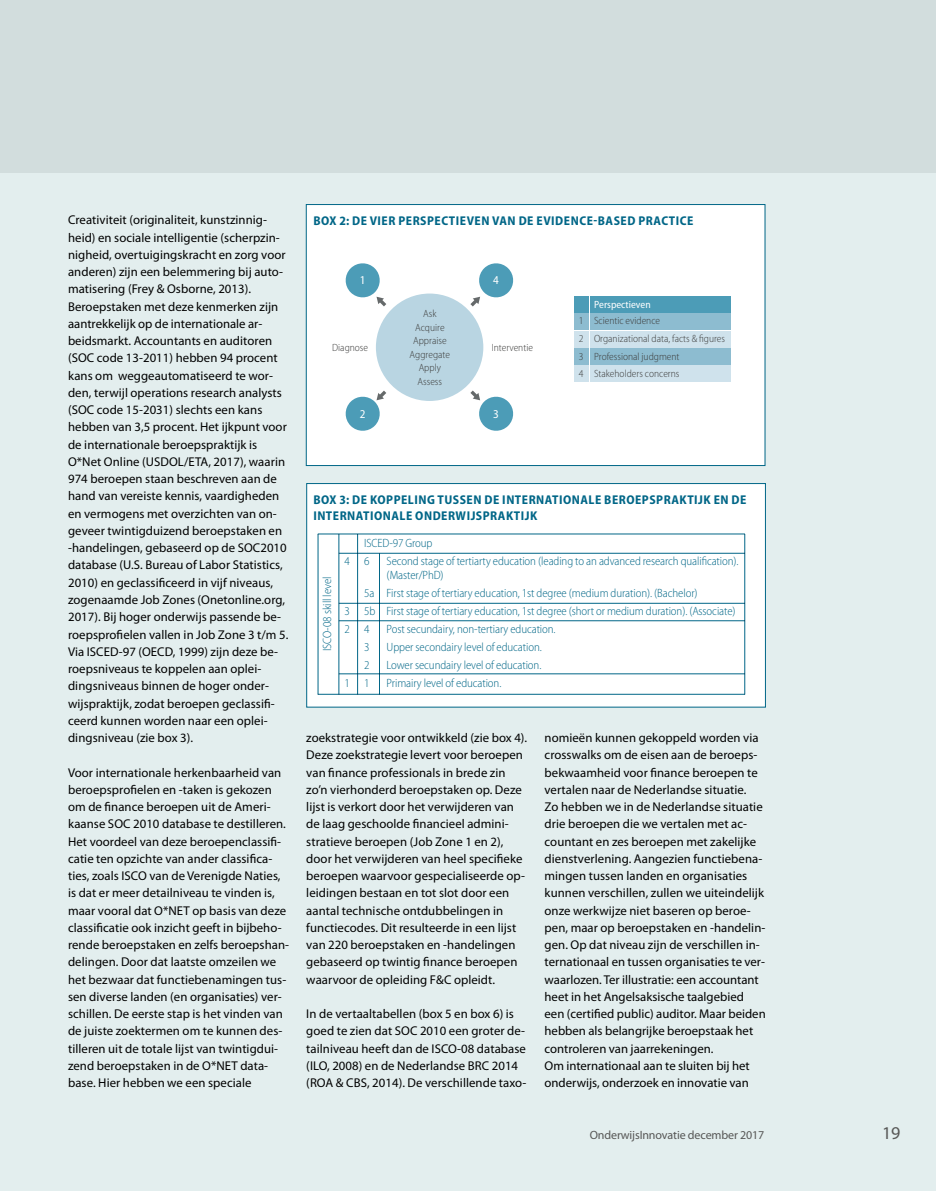
<style>
.page{position:relative;width:936px;height:1191px;background:#fff}
.page>*{position:absolute;margin:0;border:0;box-sizing:border-box;transform-origin:0 0}
.t1{font:18px "Myriad Pro";color:#575756}
.t2{font:12.75px/17.2px "Myriad Pro";letter-spacing:.005em;color:#000}
.t3{font:700 semi-condensed 12.75px/16.5px "Myriad Pro";letter-spacing:.04em;color:#006687}
.t4{font:300 semi-condensed 12px/18px "Myriad Pro";letter-spacing:-.005em;color:#006687}
.t5{font:12px "Myriad Pro";letter-spacing:-.01em;color:#575756}
.t6{font:semi-condensed 12px "Myriad Pro";color:#fff}
.t7{font:300 semi-condensed 10.5px/13.5px "Myriad Pro";color:#3c3c3b;text-align:center}
.t8{font:semi-condensed 10.5px "Myriad Pro";color:#fff}
</style>
<div class="page">
<div style="left:0;top:0;width:935px;height:1191px;background:#e3eeee"></div>
<div style="left:0;top:0;width:935px;height:172px;background:#d2dddd"></div>
<div style="left:306px;top:204px;width:459px;height:262px;background:#fff;border:1px solid #006687"></div>
<div style="left:306px;top:483px;width:459px;height:224px;background:#fff;border:1px solid #006687"></div>
<hr style="left:339px;top:553px;width:406px;height:1px;background:#006687">
<hr style="left:318px;top:534px;width:427px;height:1px;background:#006687">
<hr style="left:339px;top:603px;width:406px;height:1px;background:#006687">
<hr style="left:339px;top:620px;width:406px;height:1px;background:#006687">
<hr style="left:339px;top:673px;width:406px;height:1px;background:#006687">
<hr style="left:318px;top:694px;width:427px;height:1px;background:#006687">
<hr style="left:357px;top:534px;width:1px;height:160px;background:#006687">
<hr style="left:338px;top:534px;width:1px;height:160px;background:#006687">
<hr style="left:318px;top:534px;width:1px;height:160px;background:#006687">
<hr style="left:744px;top:534px;width:1px;height:160px;background:#006687">
<hr style="left:379px;top:553px;width:1px;height:141px;background:#006687">
<div style="left:376px;top:293px;width:107px;height:108px;background:#b9d5e2;border-radius:50%"></div>
<div style="left:589px;top:296px;width:141px;height:16px;background:#4c9cb7"></div>
<div style="left:589px;top:313px;width:141px;height:17px;background:#8dbcd0"></div>
<div style="left:589px;top:331px;width:141px;height:16px;background:#cfe2ec"></div>
<div style="left:589px;top:366px;width:141px;height:16px;background:#cfe2ec"></div>
<div style="left:589px;top:348px;width:141px;height:16px;background:#8dbcd0"></div>
<div style="left:573px;top:296px;width:15px;height:16px;background:#4c9cb7"></div>
<div style="left:573px;top:313px;width:15px;height:17px;background:#8dbcd0"></div>
<div style="left:573px;top:331px;width:15px;height:16px;background:#cfe2ec"></div>
<div style="left:573px;top:366px;width:15px;height:16px;background:#cfe2ec"></div>
<div style="left:573px;top:348px;width:15px;height:16px;background:#8dbcd0"></div>
<svg style="left:345px;top:263px;width:42px;height:44px"></svg>
<svg style="left:470px;top:390px;width:44px;height:41px"></svg>
<svg style="left:467px;top:263px;width:47px;height:47px"></svg>
<svg style="left:345px;top:390px;width:41px;height:41px"></svg>
<p class="t2" style="left:68px;top:212px;width:222px">Creativiteit (originaliteit, kunstzinnig&shy;heid) en sociale intelligentie (scherpzin&shy;nigheid, overtuigingskracht en zorg voor anderen) zijn een belemmering bij auto&shy;matisering (Frey &amp; Osborne, 2013).<br>Beroepstaken met deze kenmerken zijn aantrekkelijk op de internationale ar&shy;beidsmarkt. Accountants en auditoren (SOC code 13-2011) hebben 94 procent kans om weggeautomatiseerd te wor&shy;den, terwijl operations research analysts (SOC code 15-2031) slechts een kans hebben van 3,5 procent. Het ijkpunt voor de internationale beroepspraktijk is O*Net Online (USDOL/ETA, 2017), waarin 974 beroepen staan beschreven aan de hand van vereiste kennis, vaardigheden en vermogens met overzichten van on&shy;geveer twintigduizend beroepstaken en -handelingen, gebaseerd op de SOC2010 database (U.S. Bureau of Labor Statistics, 2010) en geclassificeerd in vijf niveaus, zogenaamde Job Zones (Onetonline.org, 2017). Bij hoger onderwijs passende be&shy;roepsprofielen vallen in Job Zone 3 t/m 5.<br>Via ISCED-97 (OECD, 1999) zijn deze be&shy;roepsniveaus te koppelen aan oplei&shy;dingsniveaus binnen de hoger onder&shy;wijspraktijk, zodat beroepen geclassifi&shy;ceerd kunnen worden naar een oplei&shy;dingsniveau (zie box 3).</p>
<p class="t2" style="left:68px;top:764px;width:222px">Voor internationale herkenbaarheid van beroepsprofielen en -taken is gekozen om de finance beroepen uit de Ameri&shy;kaanse SOC 2010 database te destilleren.<br>Het voordeel van deze beroepenclassifi&shy;catie ten opzichte van ander classifica&shy;ties, zoals ISCO van de Verenigde Naties, is dat er meer detailniveau te vinden is, maar vooral dat O*NET op basis van deze classificatie ook inzicht geeft in bijbeho&shy;rende beroepstaken en zelfs beroepshan&shy;delingen. Door dat laatste omzeilen we het bezwaar dat functiebenamingen tus&shy;sen diverse landen (en organisaties) ver&shy;schillen. De eerste stap is het vinden van de juiste zoektermen om te kunnen des&shy;tilleren uit de totale lijst van twintigdui&shy;zend beroepstaken in de O*NET data&shy;base. Hier hebben we een speciale</p>
<p class="t3" style="left:313px;top:213px;width:381px">BOX 2: DE VIER PERSPECTIEVEN VAN DE EVIDENCE-BASED PRACTICE</p>
<p class="t6" style="left:360px;top:273px;width:7px">1</p>
<p class="t6" style="left:493px;top:273px;width:7px">4</p>
<p class="t7" style="left:409px;top:307px;width:42px">Ask<br>Acquire<br>Appraise<br>Aggregate<br>Apply<br>Assess</p>
<p class="t7" style="left:332px;top:341px;width:37px">Diagnose</p>
<p class="t7" style="left:491px;top:341px;width:43px">Interventie</p>
<p class="t6" style="left:360px;top:408px;width:7px">2</p>
<p class="t6" style="left:493px;top:408px;width:7px">3</p>
<p class="t8" style="left:594px;top:299px;width:58px">Perspectieven</p>
<p class="t7" style="left:579px;top:312px;width:148px;line-height:17.5px;text-align:left">1 Scientic evidence<br>2 Organizational data, facts &amp; figures<br>3 Professional judgment<br>4 Stakeholders concerns</p>
<p class="t3" style="left:313px;top:491px;width:434px">BOX 3: DE KOPPELING TUSSEN DE INTERNATIONALE BEROEPSPRAKTIJK EN DE<br>INTERNATIONALE ONDERWIJSPRAKTIJK</p>
<p class="t4" style="left:318px;top:651px;width:76px;rotate:-90deg">ISCO-08 skill level</p>
<p class="t4" style="left:344px;top:534px;width:89px;text-indent:20px">ISCED-97 Group<br>4 6</p>
<p class="t4" style="left:386px;top:554px;width:353px;line-height:13.5px">Second stage of tertiarty education (leading to an advanced research qualification). (Master/PhD)</p>
<p class="t4" style="left:344px;top:584px;width:392px;text-indent:20px">5a First stage of tertiary education, 1st degree (medium duration). (Bachelor)<br>3 5b First stage of tertiary education, 1st degree (short or medium duration). (Associate)<br>2 4</p>
<p class="t4" style="left:386px;top:620px;width:170px">Post secundairy, non-tertiary education.</p>
<p class="t4" style="left:364px;top:638px;width:7px">3</p>
<p class="t4" style="left:386px;top:638px;width:157px">Upper secondairy level of education.</p>
<p class="t4" style="left:364px;top:656px;width:7px">2</p>
<p class="t4" style="left:386px;top:656px;width:156px">Lower secundairy level of education.</p>
<p class="t4" style="left:344px;top:674px;width:26px">1 1</p>
<p class="t4" style="left:386px;top:674px;width:116px">Primairy level of education.</p>
<p class="t2" style="left:306px;top:729px;width:222px">zoekstrategie voor ontwikkeld (zie box 4).<br>Deze zoekstrategie levert voor beroepen van finance professionals in brede zin zo’n vierhonderd beroepstaken op. Deze lijst is verkort door het verwijderen van de laag geschoolde financieel admini&shy;stratieve beroepen (Job Zone 1 en 2), door het verwijderen van heel specifieke beroepen waarvoor gespecialiseerde op&shy;leidingen bestaan en tot slot door een aantal technische ontdubbelingen in functiecodes. Dit resulteerde in een lijst van 220 beroepstaken en -handelingen gebaseerd op twintig finance beroepen waarvoor de opleiding F&amp;C opleidt.</p>
<p class="t2" style="left:306px;top:1005px;width:221px">In de vertaaltabellen (box 5 en box 6) is goed te zien dat SOC 2010 een groter de&shy;tailniveau heeft dan de ISCO-08 database (ILO, 2008) en de Nederlandse BRC 2014 (ROA &amp; CBS, 2014). De verschillende taxo-</p>
<p class="t2" style="left:544px;top:729px;width:223px">nomieën kunnen gekoppeld worden via crosswalks om de eisen aan de beroeps&shy;bekwaamheid voor finance beroepen te vertalen naar de Nederlandse situatie.<br>Zo hebben we in de Nederlandse situatie drie beroepen die we vertalen met ac&shy;countant en zes beroepen met zakelijke dienstverlening. Aangezien functiebena&shy;mingen tussen landen en organisaties kunnen verschillen, zullen we uiteindelijk onze werkwijze niet baseren op beroe&shy;pen, maar op beroepstaken en -handelin&shy;gen. Op dat niveau zijn de verschillen in&shy;ternationaal en tussen organisaties te ver&shy;waarlozen. Ter illustratie: een accountant heet in het Angelsaksische taalgebied een (certified public) auditor. Maar beiden hebben als belangrijke beroepstaak het controleren van jaarrekeningen.<br>Om internationaal aan te sluiten bij het onderwijs, onderzoek en innovatie van</p>
<p class="t5" style="left:589px;top:1128px;width:176px">OnderwijsInnovatie december 2017</p>
<h1 class="t1" style="left:882px;top:1123px;width:20px">19</h1>
</div>
